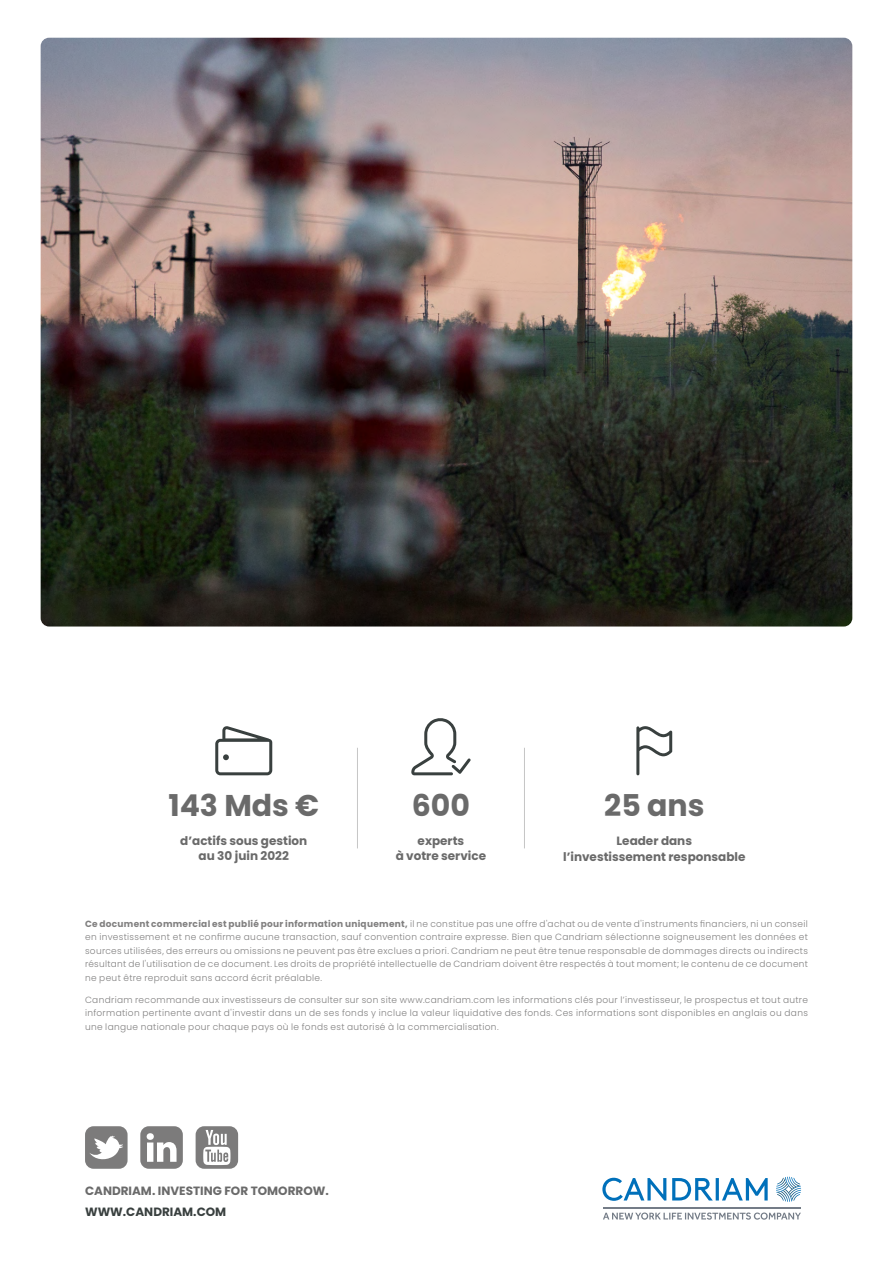
<style>
.page{position:relative;width:893px;height:1263px;background:#fff}
.page>*{position:absolute;margin:0;border:0;box-sizing:border-box;transform-origin:0 0}
.t1{font:700 30px "Poppins";color:#6a6a6a}
.t2{font:700 12px/15px "Poppins";color:#6a6a6a;text-align:center}
.t3{font:700 12px "Poppins";color:#39403f}
.t4{font:300 9px/13.5px "Poppins";letter-spacing:.035em;color:#818080;text-align:justify}
.s1{font-weight:700}
</style>
<div class="page">
<img style="left:41px;top:38px;width:811px;height:588px">
<div style="left:140px;top:1126px;width:43px;height:43px;background:#7c7b7b;border-radius:9px"></div>
<svg style="left:147px;top:1133px;width:30px;height:29px"></svg>
<div style="left:196px;top:1126px;width:42px;height:43px;background:#7c7b7b;border-radius:9px"></div>
<svg style="left:203px;top:1130px;width:27px;height:35px"></svg>
<div style="left:85px;top:1126px;width:43px;height:43px;background:#7c7b7b;border-radius:9px"></div>
<svg style="left:89px;top:1135px;width:34px;height:25px"></svg>
<svg style="left:776px;top:1177px;width:25px;height:25px"></svg>
<svg style="left:603px;top:1212px;width:198px;height:8px"></svg>
<hr style="left:603px;top:1207px;width:198px;height:1px;background:#747c87">
<svg style="left:602px;top:1178px;width:166px;height:23px"></svg>
<hr style="left:357px;top:748px;width:1px;height:100px;background:#c6c6c6">
<hr style="left:524px;top:748px;width:1px;height:100px;background:#c6c6c6">
<svg style="left:411px;top:718px;width:60px;height:57px"></svg>
<svg style="left:215px;top:726px;width:57px;height:49px"></svg>
<svg style="left:636px;top:726px;width:36px;height:49px"></svg>
<h1 class="t1" style="left:168px;top:788px;width:152px">143 Mds €</h1>
<h2 class="t2" style="left:180px;top:833px;width:128px">d’actifs sous gestion au 30 juin 2022</h2>
<h1 class="t1" style="left:412px;top:788px;width:60px">600</h1>
<h2 class="t2" style="left:396px;top:833px;width:92px">experts<br>à votre service</h2>
<h1 class="t1" style="left:604px;top:788px;width:102px">25 ans</h1>
<h2 class="t2" style="left:563px;top:832px;width:184px;line-height:16.5px">Leader dans<br>l’investissement responsable</h2>
<p class="t4" style="left:85px;top:917px;width:724px"><span class="s1">Ce document commercial est publié pour information uniquement,</span> il ne constitue pas une offre d'achat ou de vente d'instruments financiers, ni un conseil en investissement et ne confirme aucune transaction, sauf convention contraire expresse. Bien que Candriam sélectionne soigneusement les données et sources utilisées, des erreurs ou omissions ne peuvent pas être exclues a priori. Candriam ne peut être tenue responsable de dommages directs ou indirects résultant de l'utilisation de ce document. Les droits de propriété intellectuelle de Candriam doivent être respectés à tout moment; le contenu de ce document ne peut être reproduit sans accord écrit préalable.</p>
<p class="t4" style="left:85px;top:993px;width:724px">Candriam recommande aux investisseurs de consulter sur son site www.candriam.com les informations clés pour l’investisseur, le prospectus et tout autre information pertinente avant d'investir dans un de ses fonds y inclue la valeur liquidative des fonds. Ces informations sont disponibles en anglais ou dans une langue nationale pour chaque pays où le fonds est autorisé à la commercialisation.</p>
<h2 class="t2" style="left:85px;top:1184px;width:245px">CANDRIAM. INVESTING FOR TOMORROW.</h2>
<h2 class="t3" style="left:85px;top:1205px;width:143px">WWW.CANDRIAM.COM</h2>
</div>
